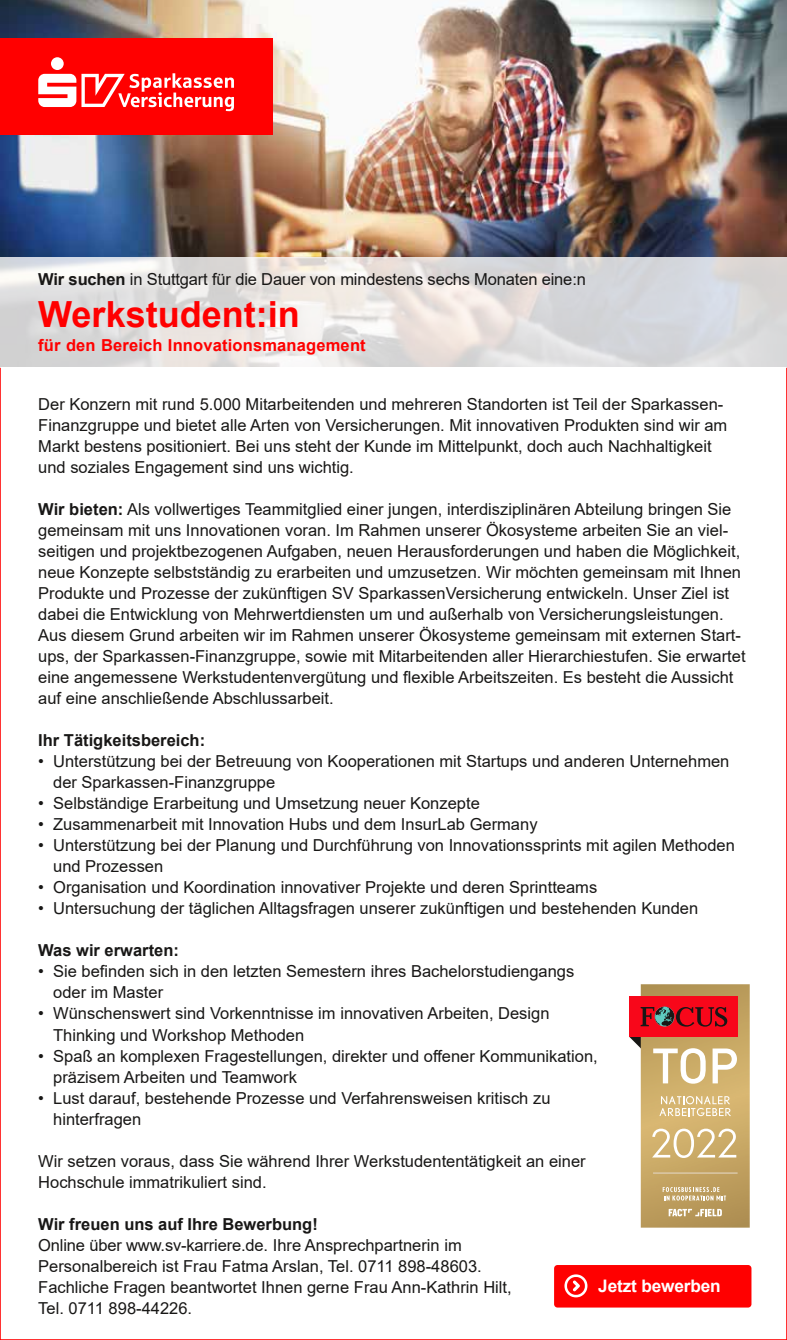
<style>
.page{position:relative;width:787px;height:1340px;background:#fff}
.page>*{position:absolute;margin:0;border:0;box-sizing:border-box;transform-origin:0 0}
.t1{font:700 36px "Arial";color:#f00}
.t2{font:700 17.25px "Arial";letter-spacing:-.01em;color:#fff}
.t3{font:16.5px/21px "Arial";color:#181716}
.t4{font:700 16.5px "Arial";color:#181716}
.t5{font:700 16.5px "Arial";letter-spacing:.01em;color:#f00}
.s1{font-weight:700}
</style>
<div class="page">
<img style="left:640px;top:984px;width:109px;height:243px">
<hr style="left:653px;top:1172px;width:84px;height:1px;background:#dfcfb5">
<svg style="left:668px;top:1208px;width:54px;height:8px"></svg>
<svg style="left:659px;top:1096px;width:72px;height:20px"></svg>
<svg style="left:629px;top:1036px;width:76px;height:47px"></svg>
<svg style="left:712px;top:1048px;width:25px;height:35px"></svg>
<div style="left:629px;top:996px;width:108px;height:40px;background:#f8071a"></div>
<svg style="left:640px;top:1006px;width:87px;height:20px"></svg>
<svg style="left:652px;top:1128px;width:84px;height:29px"></svg>
<svg style="left:662px;top:1186px;width:64px;height:14px"></svg>
<div style="left:554px;top:1264px;width:197px;height:43px;background:#f00;border-radius:3px"></div>
<img style="left:0;top:0;width:787px;height:257px">
<div style="left:0;top:38px;width:272px;height:97px;background:#f00"></div>
<div style="left:51px;top:57px;width:13px;height:13px;background:#fff;border-radius:50%"></div>
<svg style="left:38px;top:73px;width:196px;height:38px"></svg>
<svg style="left:0;top:257px;width:787px;height:111px;background:#e0dede"></svg>
<svg style="left:564px;top:1274px;width:23px;height:23px"></svg>
<p class="t3" style="left:38px;top:268px;width:549px"><span class="s1">Wir suchen</span> in Stuttgart für die Dauer von mindestens sechs Monaten eine:n</p>
<h1 class="t1" style="left:38px;top:289px;width:263px">Werkstudent:in</h1>
<p class="t5" style="left:38px;top:333px;width:329px">für den Bereich Innovationsmanagement</p>
<p class="t3" style="left:38px;top:394px;width:690px">Der Konzern mit rund 5.000 Mitarbeitenden und mehreren Standorten ist Teil der Sparkassen-Finanzgruppe und bietet alle Arten von Versicherungen. Mit innovativen Produkten sind wir am Markt bestens positioniert. Bei uns steht der Kunde im Mittelpunkt, doch auch Nachhaltigkeit und soziales Engagement sind uns wichtig.</p>
<p class="t3" style="left:38px;top:499px;width:709px"><span class="s1">Wir bieten:</span> Als vollwertiges Teammitglied einer jungen, interdisziplinären Abteilung bringen Sie gemeinsam mit uns Innovationen voran. Im Rahmen unserer Ökosysteme arbeiten Sie an viel&shy;seitigen und projektbezogenen Aufgaben, neuen Herausforderungen und haben die Möglichkeit, neue Konzepte selbstständig zu erarbeiten und umzusetzen. Wir möchten gemeinsam mit Ihnen Produkte und Prozesse der zukünftigen SV SparkassenVersicherung entwickeln. Unser Ziel ist dabei die Entwicklung von Mehrwertdiensten um und außerhalb von Versicherungsleistungen.<br>Aus diesem Grund arbeiten wir im Rahmen unserer Ökosysteme gemeinsam mit externen Start&shy;ups, der Sparkassen-Finanzgruppe, sowie mit Mitarbeitenden aller Hierarchiestufen. Sie erwartet eine angemessene Werkstudentenvergütung und flexible Arbeitszeiten. Es besteht die Aussicht auf eine anschließende Abschlussarbeit.</p>
<p class="t4" style="left:38px;top:729px;width:168px">Ihr Tätigkeitsbereich:</p>
<p class="t3" style="left:53px;top:751px;width:677px;text-indent:-15px">• Unterstützung bei der Betreuung von Kooperationen mit Startups und anderen Unternehmen der Sparkassen-Finanzgruppe</p>
<p class="t3" style="left:38px;top:793px;width:443px">• Selbständige Erarbeitung und Umsetzung neuer Konzepte</p>
<p class="t3" style="left:38px;top:814px;width:501px">• Zusammenarbeit mit Innovation Hubs und dem InsurLab Germany</p>
<p class="t3" style="left:53px;top:835px;width:683px;text-indent:-15px">• Unterstützung bei der Planung und Durchführung von Innovationssprints mit agilen Methoden und Prozessen</p>
<p class="t3" style="left:38px;top:877px;width:560px">• Organisation und Koordination innovativer Projekte und deren Sprintteams</p>
<p class="t3" style="left:38px;top:898px;width:661px">• Untersuchung der täglichen Alltagsfragen unserer zukünftigen und bestehenden Kunden</p>
<p class="t4" style="left:38px;top:939px;width:142px">Was wir erwarten:</p>
<p class="t3" style="left:53px;top:961px;width:522px;text-indent:-15px">• Sie befinden sich in den letzten Semestern ihres Bachelorstudiengangs oder im Master</p>
<p class="t3" style="left:53px;top:1003px;width:498px;text-indent:-15px">• Wünschenswert sind Vorkenntnisse im innovativen Arbeiten, Design<br>Thinking und Workshop Methoden</p>
<p class="t3" style="left:53px;top:1045px;width:546px;text-indent:-15px">• Spaß an komplexen Fragestellungen, direkter und offener Kommunikation, präzisem Arbeiten und Teamwork</p>
<p class="t3" style="left:53px;top:1087px;width:499px;text-indent:-15px">• Lust darauf, bestehende Prozesse und Verfahrensweisen kritisch zu hinterfragen</p>
<p class="t3" style="left:38px;top:1150px;width:549px">Wir setzen voraus, dass Sie während Ihrer Werkstudententätigkeit an einer<br>Hochschule immatrikuliert sind.</p>
<p class="t4" style="left:38px;top:1212px;width:281px">Wir freuen uns auf Ihre Bewerbung!</p>
<p class="t3" style="left:38px;top:1234px;width:475px">Online über www.sv-karriere.de. Ihre Ansprechpartnerin im Personalbereich ist Frau Fatma Arslan, Tel. 0711 898-48603.<br>Fachliche Fragen beantwortet Ihnen gerne Frau Ann-Kathrin Hilt, Tel. 0711 898-44226.</p>
<p class="t2" style="left:598px;top:1273px;width:124px">Jetzt bewerben</p>
</div>
